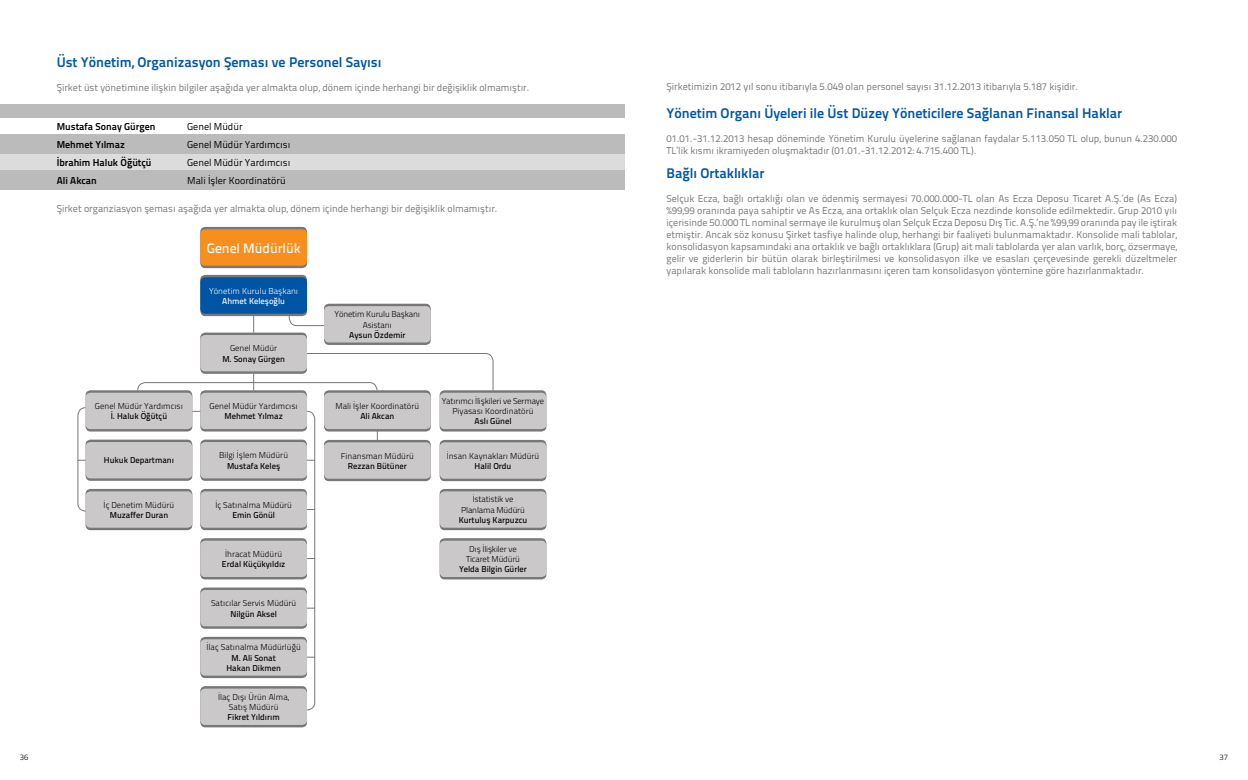
<style>
.page{position:relative;width:1248px;height:780px;background:#fff}
.page>*{position:absolute;margin:0;border:0;box-sizing:border-box;transform-origin:0 0}
.t1{font:14px "Titillium Text 25 L 800 wt";color:#0057a8}
.t2{font:13.7px "Titillium Text 25 L 600 wt";color:#fff}
.t3{font:10px/12px "Titillium Text 25 L 400 wt";color:#77777a}
.t4{font:10px/18px "Titillium Text 25 L 400 wt";color:#000}
.t5{font:10px/18px "Titillium Text 25 L 800 wt";color:#000}
.t6{font:8.6px/10.3px "Titillium Text 25 L 250 wt";color:#000;text-align:center}
.t7{font:8.6px/10.3px "Titillium Text 25 L 600 wt";color:#000;text-align:center}
.t8{font:8.6px/10.3px "Titillium Text 25 L 250 wt";letter-spacing:-.02em;color:#000;text-align:center}
.t9{font:8.6px "Titillium Text 25 L 250 wt";color:#fff}
.t10{font:8.6px "Titillium Text 25 L 600 wt";color:#fff}
.t11{font:8px "Titillium Text 25 L 250 wt";color:#000}
</style>
<div class="page">
<div style="left:0;top:105px;width:624px;height:85px;background:#bbbbbc"></div>
<div style="left:0;top:118px;width:624px;height:15px;background:#fff"></div>
<div style="left:0;top:155px;width:624px;height:15px;background:#dcdcdd"></div>
<div style="left:200px;top:227px;width:107px;height:41px;background:#77777a;border-radius:5px"></div>
<div style="left:200px;top:229px;width:107px;height:37px;background:#f78f1e;border-radius:5px"></div>
<div style="left:200px;top:686px;width:107px;height:41px;background:#77777a;border-radius:5px"></div>
<div style="left:200px;top:688px;width:107px;height:37px;background:#cac8c8;border-radius:5px"></div>
<div style="left:200px;top:390px;width:107px;height:41px;background:#77777a;border-radius:5px"></div>
<div style="left:200px;top:392px;width:107px;height:37px;background:#cac8c8;border-radius:5px"></div>
<div style="left:324px;top:390px;width:106px;height:41px;background:#77777a;border-radius:5px"></div>
<div style="left:324px;top:392px;width:106px;height:37px;background:#cac8c8;border-radius:5px"></div>
<div style="left:439px;top:390px;width:107px;height:41px;background:#77777a;border-radius:5px"></div>
<div style="left:439px;top:392px;width:107px;height:37px;background:#cac8c8;border-radius:5px"></div>
<svg style="left:439px;top:489px;width:107px;height:41px"></svg>
<div style="left:439px;top:491px;width:107px;height:36px;background:#cac8c8;border-radius:5px"></div>
<div style="left:439px;top:538px;width:107px;height:41px;background:#77777a;border-radius:5px"></div>
<div style="left:439px;top:540px;width:107px;height:37px;background:#cac8c8;border-radius:5px"></div>
<svg style="left:324px;top:440px;width:106px;height:41px"></svg>
<div style="left:324px;top:442px;width:106px;height:36px;background:#cac8c8;border-radius:5px"></div>
<svg style="left:439px;top:440px;width:107px;height:41px"></svg>
<div style="left:439px;top:442px;width:107px;height:36px;background:#cac8c8;border-radius:5px"></div>
<div style="left:86px;top:390px;width:106px;height:41px;background:#77777a;border-radius:5px"></div>
<div style="left:86px;top:392px;width:106px;height:37px;background:#cac8c8;border-radius:5px"></div>
<div style="left:200px;top:439px;width:107px;height:42px;background:linear-gradient(to right,#78787b,#78787b);border-radius:5px"></div>
<div style="left:200px;top:442px;width:107px;height:36px;background:#cac8c8;border-radius:5px"></div>
<div style="left:86px;top:439px;width:106px;height:42px;background:linear-gradient(to right,#78787b,#77777a);border-radius:5px"></div>
<div style="left:86px;top:442px;width:106px;height:36px;background:#cac8c8;border-radius:5px"></div>
<svg style="left:200px;top:489px;width:107px;height:41px"></svg>
<div style="left:200px;top:491px;width:107px;height:36px;background:#cac8c8;border-radius:5px"></div>
<svg style="left:86px;top:489px;width:106px;height:41px"></svg>
<div style="left:86px;top:491px;width:106px;height:36px;background:#cac8c8;border-radius:5px"></div>
<div style="left:200px;top:538px;width:107px;height:41px;background:#77777a;border-radius:5px"></div>
<div style="left:200px;top:540px;width:107px;height:37px;background:#cac8c8;border-radius:5px"></div>
<svg style="left:200px;top:587px;width:107px;height:41px"></svg>
<div style="left:200px;top:590px;width:107px;height:36px;background:#cac8c8;border-radius:5px"></div>
<div style="left:200px;top:636px;width:107px;height:42px;background:linear-gradient(to right,#78787b,#78787b);border-radius:5px"></div>
<div style="left:200px;top:639px;width:107px;height:36px;background:#cac8c8;border-radius:5px"></div>
<svg style="left:306px;top:410px;width:9px;height:300px"></svg>
<svg style="left:288px;top:288px;width:139px;height:38px"></svg>
<svg style="left:77px;top:407px;width:9px;height:104px"></svg>
<svg style="left:137px;top:353px;width:356px;height:38px"></svg>
<svg style="left:253px;top:316px;width:1px;height:16px"></svg>
<div style="left:200px;top:332px;width:107px;height:42px;background:linear-gradient(to right,#78787b,#78787b);border-radius:5px"></div>
<div style="left:200px;top:335px;width:107px;height:36px;background:#cac8c8;border-radius:5px"></div>
<svg style="left:200px;top:275px;width:107px;height:41px"></svg>
<div style="left:200px;top:277px;width:107px;height:36px;background:#0054a4;border-radius:5px"></div>
<svg style="left:324px;top:304px;width:106px;height:41px"></svg>
<div style="left:324px;top:306px;width:106px;height:36px;background:#cac8c8;border-radius:5px"></div>
<h1 class="t1" style="left:57px;top:51px;width:326px">Üst Yönetim, Organizasyon Şeması ve Personel Sayısı</h1>
<p class="t3" style="left:57px;top:81px;width:474px">Şirket üst yönetimine ilişkin bilgiler aşağıda yer almakta olup, dönem içinde herhangi bir değişiklik olmamıştır.</p>
<p class="t5" style="left:57px;top:117px;width:100px">Mustafa Sonay Gürgen<br>Mehmet Yılmaz<br>İbrahim Haluk Öğütçü<br>Ali Akcan</p>
<p class="t4" style="left:187px;top:117px;width:105px">Genel Müdür<br>Genel Müdür Yardımcısı<br>Genel Müdür Yardımcısı<br>Mali İşler Koordinatörü</p>
<p class="t3" style="left:57px;top:202px;width:442px">Şirket organziasyon şeması aşağıda yer almakta olup, dönem içinde herhangi bir değişiklik olmamıştır.</p>
<h2 class="t2" style="left:207px;top:237px;width:95px">Genel Müdürlük</h2>
<p class="t9" style="left:209px;top:284px;width:91px">Yönetim Kurulu Başkanı</p>
<p class="t10" style="left:222px;top:294px;width:64px">Ahmet Keleşoğlu</p>
<p class="t8" style="left:334px;top:308px;width:87px">Yönetim Kurulu Başkanı<br>Asistanı</p>
<p class="t7" style="left:349px;top:329px;width:58px">Aysun Özdemir</p>
<p class="t6" style="left:230px;top:342px;width:49px">Genel Müdür</p>
<p class="t7" style="left:222px;top:353px;width:64px">M. Sonay Gürgen</p>
<p class="t6" style="left:95px;top:400px;width:90px">Genel Müdür Yardımcısı</p>
<p class="t7" style="left:111px;top:410px;width:58px">İ. Haluk Öğütçü</p>
<p class="t6" style="left:209px;top:400px;width:90px">Genel Müdür Yardımcısı</p>
<p class="t7" style="left:224px;top:410px;width:60px">Mehmet Yılmaz</p>
<p class="t6" style="left:335px;top:400px;width:85px">Mali İşler Koordinatörü</p>
<p class="t7" style="left:360px;top:410px;width:35px">Ali Akcan</p>
<p class="t8" style="left:442px;top:395px;width:104px">Yatırımcı İlişkileri ve Sermaye<br>Piyasası Koordinatörü</p>
<p class="t7" style="left:474px;top:415px;width:39px">Aslı Günel</p>
<p class="t7" style="left:104px;top:455px;width:71px">Hukuk Departmanı</p>
<p class="t6" style="left:219px;top:449px;width:70px">Bilgi İşlem Müdürü</p>
<p class="t7" style="left:227px;top:460px;width:55px">Mustafa Keleş</p>
<p class="t6" style="left:341px;top:450px;width:75px">Finansman Müdürü</p>
<p class="t7" style="left:347px;top:460px;width:61px">Rezzan Bütüner</p>
<p class="t6" style="left:446px;top:450px;width:94px">İnsan Kaynakları Müdürü</p>
<p class="t7" style="left:474px;top:460px;width:38px">Halil Ordu</p>
<p class="t6" style="left:104px;top:499px;width:72px">İç Denetim Müdürü</p>
<p class="t7" style="left:110px;top:509px;width:60px">Muzaffer Duran</p>
<p class="t6" style="left:215px;top:499px;width:78px">İç Satınalma Müdürü</p>
<p class="t7" style="left:232px;top:509px;width:44px">Emin Gönül</p>
<p class="t6" style="left:225px;top:548px;width:58px">İhracat Müdürü</p>
<p class="t7" style="left:222px;top:558px;width:65px">Erdal Küçükyıldız</p>
<p class="t6" style="left:211px;top:597px;width:87px">Satıcılar Servis Müdürü</p>
<p class="t7" style="left:230px;top:607px;width:48px">Nilgün Aksel</p>
<p class="t6" style="left:206px;top:641px;width:96px">İlaç Satınalma Müdürlüğü</p>
<p class="t7" style="left:226px;top:652px;width:56px">M. Ali Sonat<br>Hakan Dikmen</p>
<p class="t8" style="left:461px;top:494px;width:65px">İstatistik ve<br>Planlama Müdürü</p>
<p class="t7" style="left:458px;top:514px;width:70px">Kurtuluş Karpuzcu</p>
<p class="t8" style="left:466px;top:543px;width:55px">Dış İlişkiler ve<br>Ticaret Müdürü</p>
<p class="t7" style="left:459px;top:563px;width:69px">Yelda Bilgin Gürler</p>
<p class="t6" style="left:218px;top:691px;width:73px">İlaç Dışı Ürün Alma,<br>Satış Müdürü</p>
<p class="t7" style="left:227px;top:711px;width:54px">Fikret Yıldırım</p>
<p class="t3" style="left:666px;top:80px;width:413px">Şirketimizin 2012 yıl sonu itibarıyla 5.049 olan personel sayısı 31.12.2013 itibarıyla 5.187 kişidir.</p>
<h1 class="t1" style="left:666px;top:103px;width:457px">Yönetim Organı Üyeleri ile Üst Düzey Yöneticilere Sağlanan Finansal Haklar</h1>
<p class="t3" style="left:666px;top:132px;width:512px">01.01.-31.12.2013 hesap döneminde Yönetim Kurulu üyelerine sağlanan faydalar 5.113.050 TL olup, bunun 4.230.000<br>TL’lik kısmı ikramiyeden oluşmaktadır (01.01.-31.12.2012: 4.715.400 TL).</p>
<h1 class="t1" style="left:666px;top:163px;width:99px">Bağlı Ortaklıklar</h1>
<p class="t3" style="left:666px;top:192px;width:512px;text-align:justify">Selçuk Ecza, bağlı ortaklığı olan ve ödenmiş sermayesi 70.000.000-TL olan As Ecza Deposu Ticaret A.Ş.’de (As Ecza) %99,99 oranında paya sahiptir ve As Ecza, ana ortaklık olan Selçuk Ecza nezdinde konsolide edilmektedir. Grup 2010 yılı içerisinde 50.000 TL nominal sermaye ile kurulmuş olan Selçuk Ecza Deposu Dış Tic. A.Ş.’ne %99,99 oranında pay ile iştirak etmiştir. Ancak söz konusu Şirket tasfiye halinde olup, herhangi bir faaliyeti bulunmamaktadır. Konsolide mali tablolar, konsolidasyon kapsamındaki ana ortaklık ve bağlı ortaklıklara (Grup) ait mali tablolarda yer alan varlık, borç, özsermaye, gelir ve giderlerin bir bütün olarak birleştirilmesi ve konsolidasyon ilke ve esasları çerçevesinde gerekli düzeltmeler yapılarak konsolide mali tabloların hazırlanmasını içeren tam konsolidasyon yöntemine göre hazırlanmaktadır.</p>
<p class="t11" style="left:20px;top:751px;width:10px">36</p>
<p class="t11" style="left:1219px;top:751px;width:10px">37</p>
</div>
